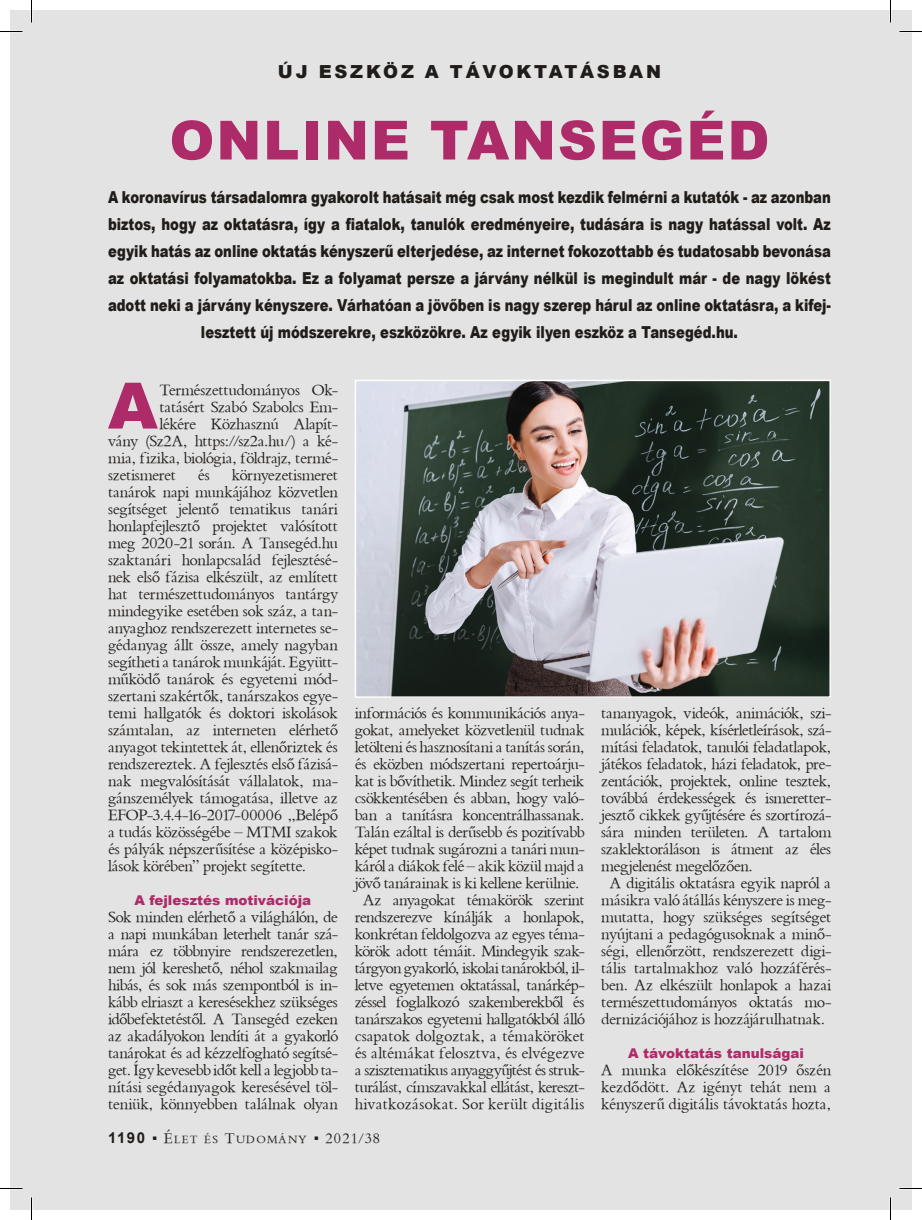
<style>
.page{position:relative;width:922px;height:1220px;background:#fff}
.page>*{position:absolute;margin:0;border:0;box-sizing:border-box;transform-origin:0 0}
.normalinic{font:900 64.05px "Arial";color:#ae2b69}
.Cím{font:900 54px "Arial";letter-spacing:.035em;color:#ae2b69}
.Felcím{font:900 18px "Arial";letter-spacing:.155em;color:#1f1c19}
.Normál{font:16.5px/17px "Bembo PFL";letter-spacing:-.01em;color:#1f1c19;text-align:justify}
.normalinic-2{font:16.5px/17px "Bembo PFL";letter-spacing:-.005em;color:#1f1c19;text-align:justify}
.lead{font:900 16.5px/27px "Arial";color:#1f1c19;text-align:center;scale:.8 1}
.szövalc{font:900 13.5px "Arial";color:#ae2b69}
.t1{font:11.55px "Bembo PFL";letter-spacing:.135em;color:#1f1c19}
.s1{font-family:"Arial";font-weight:700;font-size:15px}
.s2{font-size:15.45px}
</style>
<div class="page">
<div style="left:10px;top:10px;width:902px;height:1199px;background:#e3e3e3"></div>
<img style="left:358px;top:383px;width:470px;height:312px">
<div style="left:355px;top:380px;width:476px;height:318px;border:2px solid #fff"></div>
<hr style="left:0;top:1187px;width:22px;height:2px;background:#fff">
<hr style="left:899px;top:1187px;width:23px;height:2px;background:#fff">
<hr style="left:889px;top:0;width:2px;height:23px;background:#fff">
<hr style="left:889px;top:1197px;width:2px;height:23px;background:#fff">
<svg style="left:0;top:31px;width:22px;height:1px"></svg>
<svg style="left:899px;top:31px;width:23px;height:1px"></svg>
<svg style="left:0;top:1188px;width:22px;height:1px"></svg>
<svg style="left:899px;top:1188px;width:23px;height:1px"></svg>
<svg style="left:31px;top:0;width:1px;height:23px"></svg>
<svg style="left:31px;top:1197px;width:1px;height:23px"></svg>
<svg style="left:890px;top:0;width:1px;height:23px"></svg>
<svg style="left:890px;top:1197px;width:1px;height:23px"></svg>
<svg style="left:153px;top:1136px;width:4px;height:4px"></svg>
<svg style="left:315px;top:1136px;width:3px;height:4px"></svg>
<p class="Felcím" style="left:278px;top:59px;width:385px">ÚJ ESZKÖZ A TÁVOKTATÁSBAN</p>
<p class="Cím" style="left:169px;top:101px;width:601px">ONLINE TANSEGÉD</p>
<p class="lead" style="left:108px;top:183px;width:905px">A koronavírus társadalomra gyakorolt hatásait még csak most kezdik felmérni a kutatók - az azonban biztos, hogy az oktatásra, így a fiatalok, tanulók eredményeire, tudására is nagy hatással volt. Az egyik hatás az online oktatás kényszerű elterjedése, az internet fokozottabb és tudatosabb bevonása az oktatási folyamatokba. Ez a folyamat persze a járvány nélkül is megindult már - de nagy lökést adott neki a járvány kényszere. Várhatóan a jövőben is nagy szerep hárul az online oktatásra, a kifej&shy;lesztett új módszerekre, eszközökre. Az egyik ilyen eszköz a Tansegéd.hu.</p>
<p class="normalinic" style="left:108px;top:359px;width:51px">A</p>
<p class="normalinic-2" style="left:160px;top:380px;width:180px">Természettudományos Ok-</p>
<p class="normalinic-2" style="left:160px;top:397px;width:180px">tatásért Szabó Szabolcs Em-</p>
<p class="normalinic-2" style="left:160px;top:414px;width:180px">lékére Közhasznú Alapít-</p>
<p class="normalinic-2" style="left:108px;top:431px;width:231px">vány (Sz2A, https://sz2a.hu/) a ké-</p>
<p class="normalinic-2" style="left:108px;top:448px;width:231px">mia, fizika, biológia, földrajz, termé-</p>
<p class="normalinic-2" style="left:108px;top:465px;width:69px">szetismeret</p>
<p class="normalinic-2" style="left:198px;top:465px;width:13px">és</p>
<p class="normalinic-2" style="left:108px;top:465px;width:231px;text-indent:124px">környezetismeret tanárok napi munkájához közvetlen segítséget jelentő tematikus tanári honlapfejlesztő projektet valósított meg 2020-21 során. A Tansegéd.hu szaktanári honlapcsalád fejlesztésé&shy;nek első fázisa elkészült, az említett hat természettudományos tantárgy mindegyike esetében sok száz, a tan&shy;anyaghoz rendszerezett internetes se&shy;gédanyag állt össze, amely nagyban segítheti a tanárok munkáját. Együtt&shy;működő tanárok és egyetemi mód&shy;szertani szakértők, tanárszakos egye&shy;temi hallgatók és doktori iskolások számtalan, az interneten elérhető anyagot tekintettek át, ellenőriztek és rendszereztek. A fejlesztés első fázisá&shy;nak megvalósítását vállalatok, ma&shy;gánszemélyek támogatása, illetve az EFOP-3.4.4-16-2017-00006 „Belépő a tudás közösségébe – MTMI szakok és pályák népszerűsítése a középisko&shy;lások körében” projekt segítette.</p>
<p class="szövalc" style="left:134px;top:890px;width:178px">A fejlesztés motivációja</p>
<p class="Normál" style="left:108px;top:907px;width:231px">Sok minden elérhető a világhálón, de a napi munkában leterhelt tanár szá&shy;mára ez többnyire rendszerezetlen, nem jól kereshető, néhol szakmailag hibás, és sok más szempontból is in&shy;kább elriaszt a keresésekhez szükséges időbefektetéstől. A Tansegéd ezeken az akadályokon lendíti át a gyakorló tanárokat és ad kézzelfogható segítsé&shy;get. Így kevesebb időt kell a legjobb ta&shy;nítási segédanyagok keresésével töl&shy;teniük, könnyebben találnak olyan</p>
<p class="Normál" style="left:355px;top:703px;width:231px">információs és kommunikációs anya&shy;gokat, amelyeket közvetlenül tudnak letölteni és hasznosítani a tanítás során, és eközben módszertani repertoárju&shy;kat is bővíthetik. Mindez segít terheik csökkentésében és abban, hogy való&shy;ban a tanításra koncentrálhassanak.<br>Talán ezáltal is derűsebb és pozitívabb képet tudnak sugározni a tanári mun&shy;káról a diákok felé – akik közül majd a jövő tanárainak is ki kellene kerülnie.</p>
<p class="Normál" style="left:355px;top:890px;width:231px;text-align:center">Az anyagokat témakörök szerint rendszerezve kínálják a honlapok, konkrétan feldolgozva az egyes téma&shy;körök adott témáit. Mindegyik szak&shy;tárgyon gyakorló, iskolai tanárokból, il&shy;letve egyetemen oktatással, tanárkép&shy;zéssel foglalkozó szakemberekből és tanárszakos egyetemi hallgatókból álló csapatok dolgoztak, a témaköröket és altémákat felosztva, és elvégezve a szisztematikus anyaggyűjtést és struk&shy;turálást, címszavakkal ellátást, kereszt&shy;hivatkozásokat. Sor került digitális</p>
<p class="t1" style="left:108px;top:1132px;width:273px"><span class="s1">1190</span> <span class="s2">É</span>LET ÉS <span class="s2">T</span>UDOMÁNY <span class="s2">2021/38</span></p>
<p class="Normál" style="left:601px;top:703px;width:231px">tananyagok, videók, animációk, szi&shy;mulációk, képek, kísérletleírások, szá&shy;mítási feladatok, tanulói feladatlapok, játékos feladatok, házi feladatok, pre&shy;zentációk, projektek, online tesztek, továbbá érdekességek és ismeretter&shy;jesztő cikkek gyűjtésére és szortírozá&shy;sára minden területen. A tartalom szaklektoráláson is átment az éles megjelenést megelőzően.</p>
<p class="Normál" style="left:601px;top:873px;width:231px;text-align:center">A digitális oktatásra egyik napról a másikra való átállás kényszere is meg&shy;mutatta, hogy szükséges segítséget nyújtani a pedagógusoknak a minő&shy;ségi, ellenőrzött, rendszerezett digi&shy;tális tartalmakhoz való hozzáférés&shy;ben. Az elkészült honlapok a hazai természettudományos oktatás mo&shy;dernizációjához is hozzájárulhatnak.</p>
<p class="szövalc" style="left:628px;top:1043px;width:177px">A távoktatás tanulságai</p>
<p class="Normál" style="left:601px;top:1060px;width:231px">A munka előkészítése 2019 őszén kezdődött. Az igényt tehát nem a kényszerű digitális távoktatás hozta,</p>
</div>
